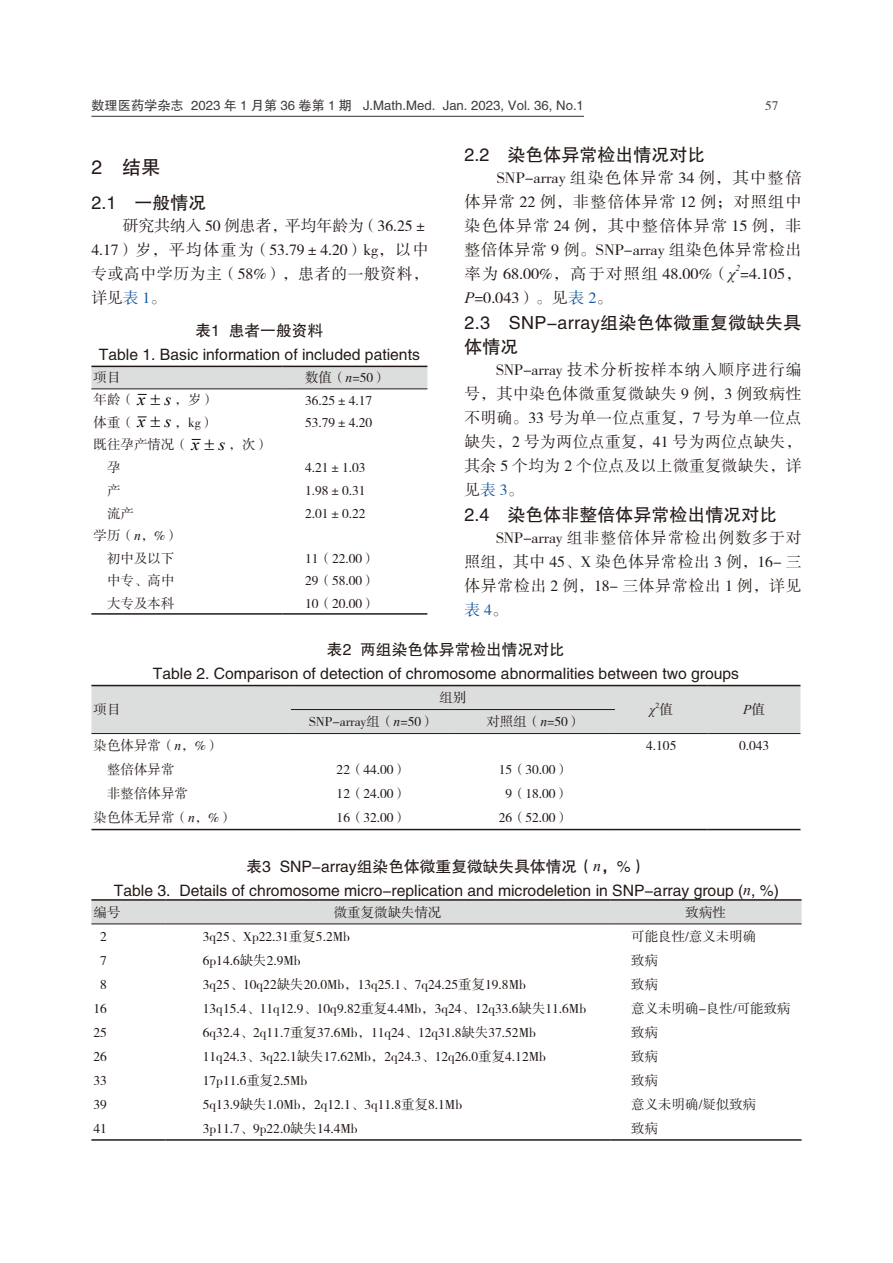
<style>
.page{position:relative;width:893px;height:1263px;background:#fff}
.page>*{position:absolute;margin:0;border:0;box-sizing:border-box;transform-origin:0 0}
._12_正文一级标题{font:19.5px "FZHTK GBK1 0";color:#231916}
._13_正文二级标题{font:18px "FZHTK GBK1 0";color:#231916}
._13_正文二级标题-2{font:18px/24px "FZHTK GBK1 0";letter-spacing:.02em;color:#231916}
.t1{font:italic 16.8px "Times New Roman";color:#000;scale:1.08 1}
._11_正文{font:15.75px/24px "FZSSK GBK1 0";letter-spacing:.03em;color:#231916;text-align:justify}
._15_图表名{font:15.75px "FZHTK GBK1 0";color:#231916}
._15_1_图表内容{font:13.5px "FZSSK GBK1 0";color:#231916}
._15_1_图表内容-2{font:italic 13.5px "Times New Roman";color:#231916}
.t2{font:13.2px "FZHTK GBK1 0";color:#3f3b3a}
.t3{font:13.2px "FZSSK GBK1 0";color:#3f3b3a}
._11_正文-2{font:italic 9.15px "Times New Roman";color:#231916}
._15_1_图表内容-3{font:7.8px "FZSSK GBK1 0";color:#231916}
.s1{font-family:"Times New Roman";font-style:italic}
.s2{color:#165a9f}
.s3{font-family:"FZSSK GBK1 0";font-style:normal}
</style>
<div class="page">
<hr style="left:91px;top:116px;width:493px;height:1px;background:#3f3b3a">
<hr style="left:91px;top:613px;width:192px;height:2px;background:#231916">
<hr style="left:283px;top:613px;width:144px;height:2px;background:#231916">
<div style="left:91px;top:686px;width:709px;height:47px;background:#dcdddd"></div>
<hr style="left:91px;top:685px;width:200px;height:1px;background:#231916">
<hr style="left:291px;top:685px;width:162px;height:1px;background:#231916">
<hr style="left:453px;top:685px;width:162px;height:1px;background:#231916">
<hr style="left:615px;top:685px;width:93px;height:1px;background:#231916">
<hr style="left:708px;top:685px;width:92px;height:1px;background:#231916">
<hr style="left:91px;top:733px;width:200px;height:1px;background:#231916">
<hr style="left:615px;top:733px;width:93px;height:1px;background:#231916">
<hr style="left:708px;top:733px;width:92px;height:1px;background:#231916">
<hr style="left:291px;top:733px;width:162px;height:1px;background:#231916">
<hr style="left:453px;top:733px;width:162px;height:1px;background:#231916">
<hr style="left:291px;top:709px;width:162px;height:1px;background:#231916">
<hr style="left:453px;top:709px;width:162px;height:1px;background:#231916">
<hr style="left:91px;top:829px;width:200px;height:1px;background:#231916">
<hr style="left:291px;top:829px;width:162px;height:1px;background:#231916">
<hr style="left:453px;top:829px;width:162px;height:1px;background:#231916">
<hr style="left:615px;top:829px;width:93px;height:1px;background:#231916">
<hr style="left:708px;top:829px;width:92px;height:1px;background:#231916">
<div style="left:91px;top:901px;width:710px;height:22px;background:#dcdddd"></div>
<hr style="left:91px;top:923px;width:74px;height:1px;background:#231916">
<hr style="left:165px;top:923px;width:445px;height:1px;background:#231916">
<hr style="left:610px;top:923px;width:191px;height:1px;background:#231916">
<hr style="left:91px;top:899px;width:74px;height:2px;background:#231916">
<hr style="left:165px;top:899px;width:445px;height:2px;background:#231916">
<hr style="left:610px;top:899px;width:191px;height:2px;background:#231916">
<hr style="left:91px;top:1139px;width:74px;height:2px;background:#231916">
<hr style="left:165px;top:1139px;width:445px;height:2px;background:#231916">
<hr style="left:610px;top:1139px;width:191px;height:2px;background:#231916">
<svg style="left:91px;top:366px;width:336px;height:29px"></svg>
<svg style="left:138px;top:416px;width:9px;height:2px"></svg>
<p class="t2" style="left:91px;top:98px;width:494px">数理医药学杂志 2023 年 1 月第 36 卷第 1 期 J.Math.Med. Jan. 2023, Vol. 36, No.1</p>
<p class="t3" style="left:765px;top:98px;width:15px">57</p>
<p class="_13_正文二级标题" style="left:464px;top:145px;width:242px">2.2 染色体异常检出情况对比</p>
<p class="_11_正文" style="left:464px;top:166px;width:339px;text-indent:32px">SNP-array 组染色体异常 34 例，其中整倍体异常 22 例，非整倍体异常 12 例；对照组中染色体异常 24 例，其中整倍体异常 15 例，非整倍体异常 9 例。SNP-array 组染色体异常检出率为 68.00%，高于对照组 48.00%（<span class="s1">χ</span> =4.105，</p>
<p class="_12_正文一级标题" style="left:91px;top:157px;width:71px">2 结果</p>
<p class="_13_正文二级标题" style="left:91px;top:193px;width:116px">2.1 一般情况</p>
<p class="_11_正文" style="left:91px;top:214px;width:339px;text-indent:32px">研究共纳入 50 例患者，平均年龄为（36.25± 4.17）岁，平均体重为（53.79±4.20）kg，以中专或高中学历为主（58%），患者的一般资料，详见<span class="s2">表 1</span>。</p>
<p class="_11_正文-2" style="left:735px;top:262px;width:6px">2</p>
<p class="_11_正文" style="left:464px;top:286px;width:150px"><span class="s1">P</span>=0.043）。见<span class="s2">表 2</span>。</p>
<p class="_13_正文二级标题-2" style="left:464px;top:311px;width:338px">2.3 SNP-array组染色体微重复微缺失具体情况</p>
<p class="_11_正文" style="left:464px;top:358px;width:339px;text-indent:32px">SNP-array 技术分析按样本纳入顺序进行编号，其中染色体微重复微缺失 9 例，3 例致病性不明确。33 号为单一位点重复，7 号为单一位点缺失，2 号为两位点重复，41 号为两位点缺失，其余 5 个均为 2 个位点及以上微重复微缺失，详见<span class="s2">表 3</span>。</p>
<p class="_13_正文二级标题" style="left:464px;top:505px;width:314px">2.4 染色体非整倍体异常检出情况对比</p>
<p class="_11_正文" style="left:464px;top:526px;width:339px;text-indent:32px">SNP-array 组非整倍体异常检出例数多于对照组，其中 45、X 染色体异常检出 3 例，16- 三体异常检出 2 例，18- 三体异常检出 1 例，详见<span class="s2">表4</span>。</p>
<p class="_15_图表名" style="left:196px;top:322px;width:129px">表1 患者一般资料</p>
<p class="_15_图表名" style="left:99px;top:346px;width:323px">Table 1. Basic information of included patients</p>
<p class="_15_1_图表内容" style="left:94px;top:371px;width:29px">项目</p>
<p class="_15_1_图表内容" style="left:305px;top:371px;width:83px">数值（<span class="s1">n</span>=50）</p>
<p class="_15_1_图表内容" style="left:94px;top:393px;width:42px">年龄（</p>
<p class="t1" style="left:138px;top:388px;width:33px">x s</p>
<p class="_15_1_图表内容" style="left:175px;top:393px;width:42px">，岁）</p>
<p class="_15_1_图表内容" style="left:305px;top:393px;width:69px">36.25±4.17</p>
<p class="_15_1_图表内容" style="left:94px;top:415px;width:42px">体重（</p>
<p class="t1" style="left:138px;top:410px;width:33px">x s</p>
<p class="_15_1_图表内容" style="left:175px;top:415px;width:41px">，kg）</p>
<p class="_15_1_图表内容" style="left:305px;top:416px;width:69px">53.79±4.20</p>
<p class="_15_1_图表内容" style="left:94px;top:438px;width:96px">既往孕产情况（</p>
<p class="t1" style="left:192px;top:433px;width:33px">x s</p>
<p class="_15_1_图表内容" style="left:229px;top:438px;width:42px">，次）</p>
<p class="_15_1_图表内容" style="left:107px;top:461px;width:15px">孕</p>
<p class="_15_1_图表内容" style="left:305px;top:461px;width:62px">4.21±1.03</p>
<p class="_15_1_图表内容" style="left:107px;top:483px;width:15px">产</p>
<p class="_15_1_图表内容" style="left:305px;top:483px;width:62px">1.98±0.31</p>
<p class="_15_1_图表内容" style="left:107px;top:506px;width:28px">流产</p>
<p class="_15_1_图表内容" style="left:305px;top:506px;width:62px">2.01±0.22</p>
<p class="_15_1_图表内容" style="left:94px;top:528px;width:87px">学历（<span class="s1">n</span>，%）</p>
<p class="_15_1_图表内容" style="left:107px;top:551px;width:69px">初中及以下</p>
<p class="_15_1_图表内容" style="left:305px;top:551px;width:72px">11（22.00）</p>
<p class="_15_1_图表内容" style="left:107px;top:573px;width:69px">中专、高中</p>
<p class="_15_1_图表内容" style="left:305px;top:573px;width:72px">29（58.00）</p>
<p class="_15_1_图表内容" style="left:107px;top:596px;width:69px">大专及本科</p>
<p class="_15_1_图表内容" style="left:305px;top:596px;width:72px">10（20.00）</p>
<p class="_15_图表名" style="left:327px;top:641px;width:239px">表2 两组染色体异常检出情况对比</p>
<p class="_15_图表名" style="left:153px;top:665px;width:588px">Table 2. Comparison of detection of chromosome abnormalities between two groups</p>
<p class="_15_1_图表内容" style="left:94px;top:703px;width:29px">项目</p>
<p class="_15_1_图表内容" style="left:439px;top:691px;width:28px">组别</p>
<p class="_15_1_图表内容-3" style="left:656px;top:701px;width:5px">2</p>
<p class="_15_1_图表内容-2" style="left:743px;top:700px;width:23px">P<span class="s3">值</span></p>
<p class="_15_1_图表内容-2" style="left:650px;top:700px;width:25px">χ <span class="s3">值</span></p>
<p class="_15_1_图表内容" style="left:309px;top:715px;width:127px">SNP-array组（<span class="s1">n</span>=50）</p>
<p class="_15_1_图表内容" style="left:486px;top:715px;width:97px">对照组（<span class="s1">n</span>=50）</p>
<p class="_15_1_图表内容" style="left:94px;top:739px;width:127px">染色体异常（<span class="s1">n</span>，%）</p>
<p class="_15_1_图表内容" style="left:646px;top:739px;width:32px">4.105</p>
<p class="_15_1_图表内容" style="left:739px;top:739px;width:32px">0.043</p>
<p class="_15_1_图表内容" style="left:107px;top:763px;width:69px">整倍体异常</p>
<p class="_15_1_图表内容" style="left:337px;top:763px;width:72px">22（44.00）</p>
<p class="_15_1_图表内容" style="left:499px;top:763px;width:72px">15（30.00）</p>
<p class="_15_1_图表内容" style="left:107px;top:787px;width:82px">非整倍体异常</p>
<p class="_15_1_图表内容" style="left:337px;top:787px;width:72px">12（24.00）</p>
<p class="_15_1_图表内容" style="left:505px;top:787px;width:65px">9（18.00）</p>
<p class="_15_1_图表内容" style="left:94px;top:811px;width:141px">染色体无异常（<span class="s1">n</span>，%）</p>
<p class="_15_1_图表内容" style="left:337px;top:811px;width:72px">16（32.00）</p>
<p class="_15_1_图表内容" style="left:499px;top:811px;width:72px">26（52.00）</p>
<p class="_15_图表名" style="left:247px;top:857px;width:401px">表3 SNP-array组染色体微重复微缺失具体情况（<span class="s1">n</span>，%）</p>
<p class="_15_图表名" style="left:114px;top:881px;width:666px">Table 3. Details of chromosome micro-replication and microdeletion in SNP-array group (<span class="s1">n</span>, %)</p>
<p class="_15_1_图表内容" style="left:94px;top:905px;width:29px">编号</p>
<p class="_15_1_图表内容" style="left:334px;top:905px;width:109px">微重复微缺失情况</p>
<p class="_15_1_图表内容" style="left:686px;top:905px;width:42px">致病性</p>
<p class="_15_1_图表内容" style="left:100px;top:929px;width:8px">2</p>
<p class="_15_1_图表内容" style="left:203px;top:929px;width:148px">3q25、Xp22.31重复5.2Mb</p>
<p class="_15_1_图表内容" style="left:631px;top:929px;width:127px">可能良性/意义未明确</p>
<p class="_15_1_图表内容" style="left:100px;top:953px;width:8px">7</p>
<p class="_15_1_图表内容" style="left:203px;top:953px;width:99px">6p14.6缺失2.9Mb</p>
<p class="_15_1_图表内容" style="left:631px;top:953px;width:28px">致病</p>
<p class="_15_1_图表内容" style="left:100px;top:977px;width:8px">8</p>
<p class="_15_1_图表内容" style="left:203px;top:977px;width:324px">3q25、10q22缺失20.0Mb，13q25.1、7q24.25重复19.8Mb</p>
<p class="_15_1_图表内容" style="left:631px;top:977px;width:28px">致病</p>
<p class="_15_1_图表内容" style="left:94px;top:1001px;width:15px">16</p>
<p class="_15_1_图表内容" style="left:203px;top:1001px;width:385px">13q15.4、11q12.9、10q9.82重复4.4Mb，3q24、12q33.6缺失11.6Mb</p>
<p class="_15_1_图表内容" style="left:631px;top:1001px;width:161px">意义未明确-良性/可能致病</p>
<p class="_15_1_图表内容" style="left:94px;top:1025px;width:15px">25</p>
<p class="_15_1_图表内容" style="left:203px;top:1025px;width:334px">6q32.4、2q11.7重复37.6Mb，11q24、12q31.8缺失37.52Mb</p>
<p class="_15_1_图表内容" style="left:631px;top:1025px;width:28px">致病</p>
<p class="_15_1_图表内容" style="left:94px;top:1049px;width:15px">26</p>
<p class="_15_1_图表内容" style="left:203px;top:1049px;width:344px">11q24.3、3q22.1缺失17.62Mb，2q24.3、12q26.0重复4.12Mb</p>
<p class="_15_1_图表内容" style="left:631px;top:1049px;width:28px">致病</p>
<p class="_15_1_图表内容" style="left:94px;top:1073px;width:15px">33</p>
<p class="_15_1_图表内容" style="left:203px;top:1073px;width:106px">17p11.6重复2.5Mb</p>
<p class="_15_1_图表内容" style="left:631px;top:1073px;width:28px">致病</p>
<p class="_15_1_图表内容" style="left:94px;top:1097px;width:15px">39</p>
<p class="_15_1_图表内容" style="left:203px;top:1097px;width:261px">5q13.9缺失1.0Mb，2q12.1、3q11.8重复8.1Mb</p>
<p class="_15_1_图表内容" style="left:631px;top:1097px;width:127px">意义未明确/疑似致病</p>
<p class="_15_1_图表内容" style="left:94px;top:1121px;width:15px">41</p>
<p class="_15_1_图表内容" style="left:203px;top:1121px;width:156px">3p11.7、9p22.0缺失14.4Mb</p>
<p class="_15_1_图表内容" style="left:631px;top:1121px;width:28px">致病</p>
</div>
